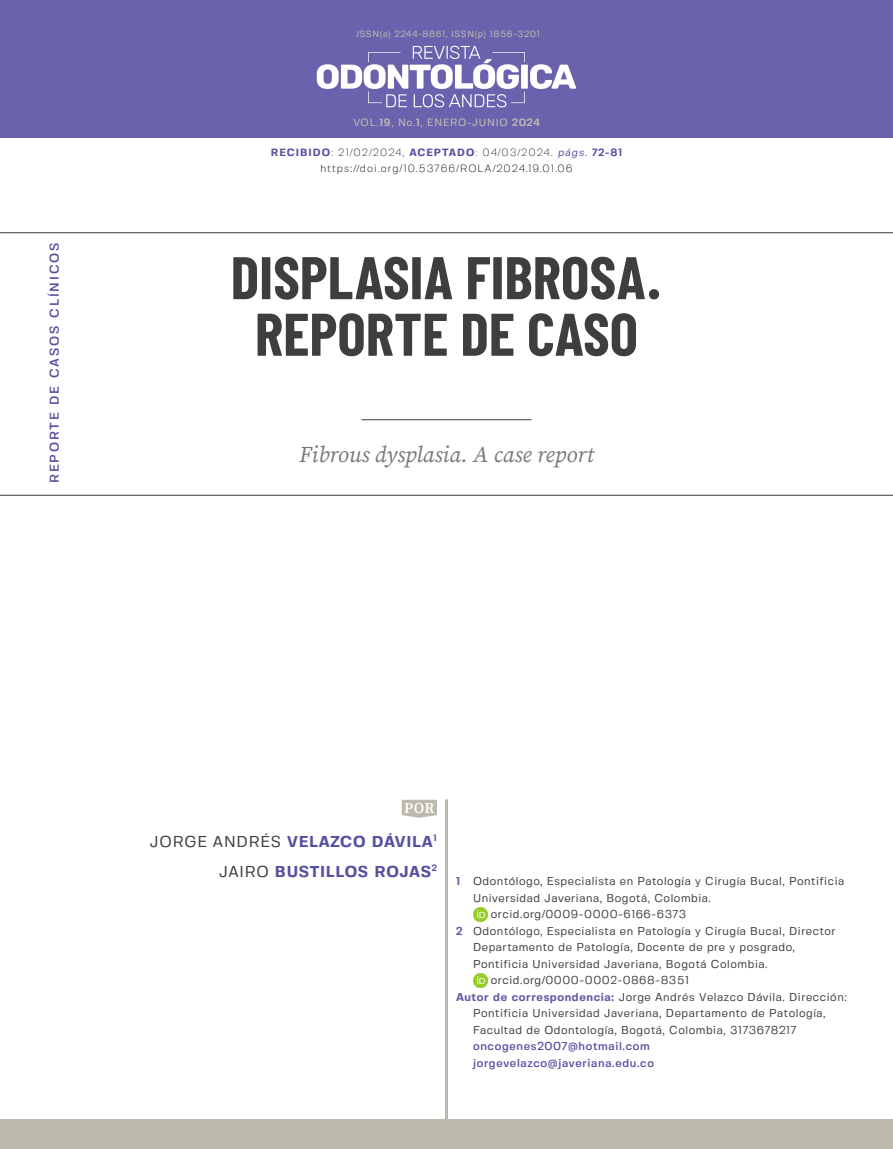
<style>
.page{position:relative;width:893px;height:1149px;background:#fff}
.page>*{position:absolute;margin:0;border:0;box-sizing:border-box;transform-origin:0 0}
.t1{font:700 60px/56.6px "Barlow Condensed";color:#3e3e3f;text-align:center}
.t2{font:italic 22.5px "Source Serif Pro";color:#76787b}
.t3{font:700 15.75px/30px "Fivo Sans";letter-spacing:.05em;color:#554fa1;text-align:right}
.t4{font:600 15px "Source Serif Pro";color:#fff}
.t5{font:500 12.75px "Fivo Sans";letter-spacing:.15em;color:#554fa1}
.t6{font:11.4px "Fivo Sans";letter-spacing:.05em;color:#3e3e3f}
.t7{font:500 11.4px/16.5px "Fivo Sans";letter-spacing:.06em;color:#554fa1}
.t8{font:300 10.5px/16.5px "Fivo Sans";letter-spacing:.1em;color:#231f20;text-align:center}
.t9{font:10.5px "Fivo Sans";letter-spacing:.075em;color:#c4c2b4}
.t10{font:9px "Fivo Sans";letter-spacing:.075em;color:#c4c2b4}
.s1{font-style:italic}
.s2{font-weight:700;color:#bcbaad}
.s3{font-weight:700;color:#554fa1}
.s4{color:#554fa1}
.s5{color:#3e3e3f}
.s6{font-weight:400;font-style:italic;color:#554fa1}
.s7{font-weight:400;color:#3e3e3f}
.s8{font-weight:700;color:#635ca8}
</style>
<div class="page">
<div style="left:0;top:0;width:893px;height:137px;background:#6a62ac"></div>
<img style="left:473px;top:907px;width:14px;height:14px">
<img style="left:473px;top:973px;width:14px;height:14px">
<svg style="left:402px;top:799px;width:35px;height:18px"></svg>
<svg style="left:317px;top:46px;width:259px;height:61px"></svg>
<hr style="left:361px;top:419px;width:170px;height:1px;background:#3e3e3f">
<hr style="left:0;top:494px;width:893px;height:1px;background:#3e3e3f">
<hr style="left:0;top:232px;width:893px;height:1px;background:#3e3e3f">
<hr style="left:445px;top:799px;width:3px;height:349px;background:#bcbaad">
<div style="left:0;top:1118px;width:893px;height:30px;background:#bcbaad"></div>
<p class="t5" style="left:47px;top:483px;width:242px;rotate:-90deg">REPORTE DE CASOS CLÍNICOS</p>
<p class="t10" style="left:356px;top:28px;width:185px"><span class="s1">I</span>SSN(<span class="s1">e</span>) 2244-8861, ISSN(p) 1856-3201</p>
<p class="t9" style="left:353px;top:116px;width:188px">VOL.<span class="s2">19</span>, No.<span class="s2">1</span>, ENERO-JUNIO <span class="s2">2024</span></p>
<p class="t8" style="left:271px;top:143px;width:353px"><span class="s3">RECIBIDO</span><span class="s4">:</span> <span class="s5">21/02/2024,</span> <span class="s3">ACEPTADO</span><span class="s4">:</span> <span class="s5">04/03/2024.</span> <span class="s6">págs.</span> <span class="s3">72-81 </span>https://doi.org/10.53766/ROLA/2024.19.01.06</p>
<h1 class="t1" style="left:231px;top:248px;width:433px">DISPLASIA FIBROSA.<br>REPORTE DE CASO</h1>
<h2 class="t2" style="left:299px;top:439px;width:296px">Fibrous dysplasia. A case report</h2>
<h3 class="t4" style="left:404px;top:797px;width:32px">POR</h3>
<h3 class="t3" style="left:150px;top:825px;width:288px"><span class="s7">JORGE ANDRÉS</span> VELAZCO DÁVILA<sup>1<br></sup><span class="s7">JAIRO</span> BUSTILLOS ROJAS<sup>2</sup></h3>
<p class="t6" style="left:456px;top:873px;width:390px"><span class="s8">1</span> Odontólogo, Especialista en Patología y Cirugía Bucal, Pontificia</p>
<p class="t6" style="left:473px;top:890px;width:239px">Universidad Javeriana, Bogotá, Colombia.</p>
<p class="t6" style="left:491px;top:906px;width:197px">orcid.org/0009-0000-6166-6373</p>
<p class="t6" style="left:456px;top:923px;width:381px"><span class="s8">2</span> Odontólogo, Especialista en Patología y Cirugía Bucal, Director</p>
<p class="t6" style="left:473px;top:939px;width:323px">Departamento de Patología, Docente de pre y posgrado,</p>
<p class="t6" style="left:473px;top:956px;width:296px">Pontificia Universidad Javeriana, Bogotá Colombia.</p>
<p class="t6" style="left:491px;top:972px;width:200px">orcid.org/0000-0002-0868-8351</p>
<p class="t6" style="left:456px;top:989px;width:392px"><span class="s8">Autor de correspondencia:</span> Jorge Andrés Velazco Dávila. Dirección:</p>
<p class="t6" style="left:473px;top:1005px;width:354px">Pontificia Universidad Javeriana, Departamento de Patología,</p>
<p class="t6" style="left:473px;top:1022px;width:325px">Facultad de Odontología, Bogotá, Colombia, 3173678217</p>
<p class="t7" style="left:473px;top:1037px;width:182px">oncogenes2007@hotmail.com jorgevelazco@javeriana.edu.co</p>
</div>
